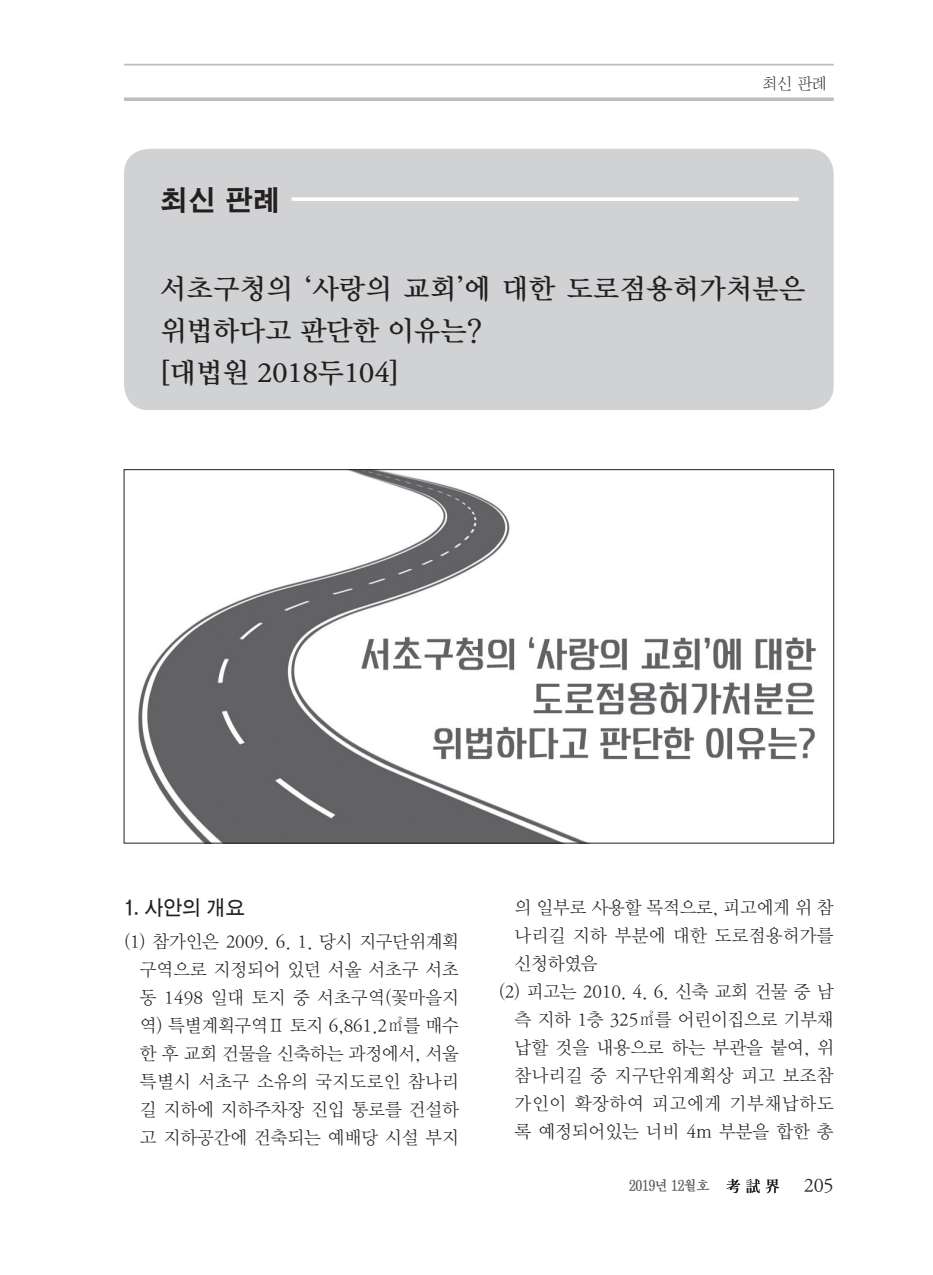
<style>
.page{position:relative;width:933px;height:1275px;background:#fff}
.page>*{position:absolute;margin:0;border:0;box-sizing:border-box;transform-origin:0 0}
.t1{font:28px/42px "DX Nmu Std 40";color:#231f20}
.t2{font:28px "D Xgo Std 60";color:#231f20}
.t3{font:20.12px "D Xgo Std 40";color:#231f20;scale:.95 1}
.t4{font:19.25px "DX Nmu Std 30";color:#231f20}
.t5{font:18.38px/28px "DX Nmu Std 20";color:#231f20;text-align:justify}
.t6{font:18.38px "DX Nmu Std 20";letter-spacing:.04em;color:#231f20}
.t7{font:15.75px "DX Shnm Std";color:#231f20}
.t8{font:14px "D Xmu Std 40";letter-spacing:-.05em;color:#5a5a5d;scale:.95 1}
</style>
<div class="page">
<svg style="left:124px;top:97px;width:709px;height:4px;background:#c4c4c7"></svg>
<hr style="left:124px;top:64px;width:709px;height:2px;background:#bcbdc0">
<svg style="left:726px;top:1179px;width:14px;height:14px"></svg>
<svg style="left:746px;top:1179px;width:33px;height:14px"></svg>
<div style="left:124px;top:149px;width:709px;height:261px;background:#d1d2d4;border-radius:25px"></div>
<svg style="left:291px;top:197px;width:507px;height:4px;background:#f8f8f9"></svg>
<img style="left:138px;top:471px;width:678px;height:370px">
<h1 class="t2" style="left:160px;top:186px;width:122px">최신 판례</h1>
<p class="t7" style="left:762px;top:76px;width:67px">최신 판례</p>
<h1 class="t1" style="left:160px;top:268px;width:646px">서초구청의 ‘사랑의 교회’에 대한 도로점용허가처분은 위법하다고 판단한 이유는?<br>[대법원 2018두104]</h1>
<p class="t3" style="left:124px;top:898px;width:128px">1. 사안의 개요</p>
<p class="t5" style="left:140px;top:928px;width:320px;text-indent:-16px">(1) 참가인은 2009. 6. 1. 당시 지구단위계획 구역으로 지정되어 있던 서울 서초구 서초 동 1498 일대 토지 중 서초구역(꽃마을지 역) 특별계획구역Ⅱ 토지 6,861.2㎡를 매수 한 후 교회 건물을 신축하는 과정에서, 서울 특별시 서초구 소유의 국지도로인 참나리 길 지하에 지하주차장 진입 통로를 건설하 고 지하공간에 건축되는 예배당 시설 부지</p>
<p class="t5" style="left:514px;top:894px;width:320px">의 일부로 사용할 목적으로, 피고에게 위 참</p>
<p class="t5" style="left:514px;top:922px;width:320px">나리길 지하 부분에 대한 도로점용허가를</p>
<p class="t5" style="left:514px;top:950px;width:85px">신청하였음</p>
<p class="t5" style="left:499px;top:978px;width:336px">(2) 피고는 2010. 4. 6. 신축 교회 건물 중 남</p>
<p class="t5" style="left:514px;top:1006px;width:320px">측 지하 1층 325㎡를 어린이집으로 기부채</p>
<p class="t5" style="left:514px;top:1034px;width:321px">납할 것을 내용으로 하는 부관을 붙여, 위</p>
<p class="t5" style="left:514px;top:1062px;width:320px">참나리길 중 지구단위계획상 피고 보조참</p>
<p class="t6" style="left:514px;top:1094px;width:321px">가인이 확장하여 피고에게 기부채납하도</p>
<p class="t5" style="left:514px;top:1118px;width:320px">록 예정되어있는 너비 4m 부분을 합한 총</p>
<p class="t8" style="left:629px;top:1179px;width:87px">2019년 12월호</p>
<p class="t4" style="left:804px;top:1176px;width:31px">205</p>
</div>
